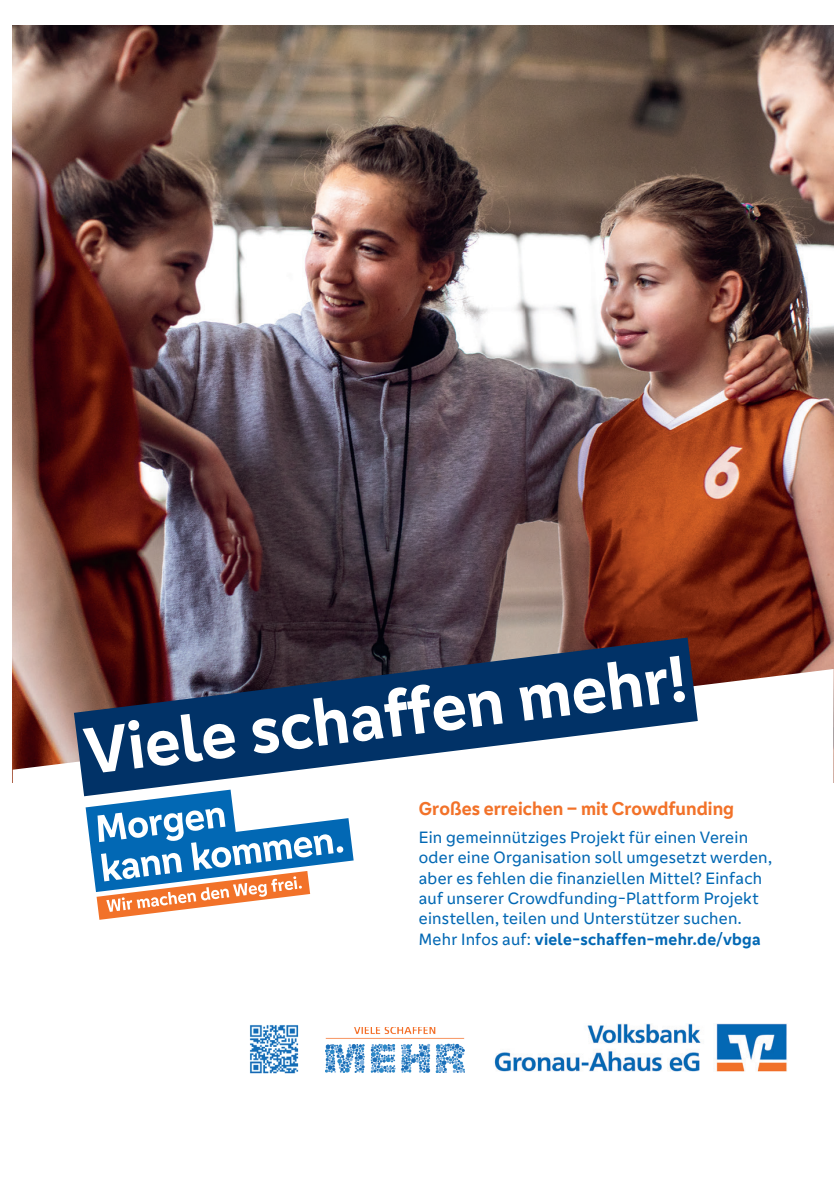
<style>
.page{position:relative;width:840px;height:1191px;background:#fff}
.page>*{position:absolute;margin:0;border:0;box-sizing:border-box;transform-origin:0 0}
.t1{font:700 68.2px "Genos GFG";color:#fff}
.t2{font:700 19.2px "Genos GFG";letter-spacing:.005em;color:#f27229}
.t3{font:17px/20.4px "Genos GFG";letter-spacing:.015em;color:#0268b4}
.s1{font-weight:700}
</style>
<div class="page">
<img style="left:13px;top:25px;width:820px;height:644px">
<svg style="left:13px;top:669px;width:820px;height:404px"></svg>
<img style="left:493px;top:1023px;width:295px;height:48px">
<svg style="left:86px;top:796px;width:267px;height:123px"></svg>
<svg style="left:74px;top:637px;width:623px;height:159px;fill:#013267"></svg>
<img style="left:325px;top:1027px;width:139px;height:45px">
<img style="left:244px;top:1020px;width:61px;height:54px">
<p class="t1" style="left:80px;top:712px;width:606px;rotate:-7deg">Viele schaffen mehr!</p>
<p class="t2" style="left:418px;top:797px;width:316px">Großes erreichen – mit Crowdfunding</p>
<p class="t3" style="left:418px;top:827px;width:354px">Ein gemeinnütziges Projekt für einen Verein oder eine Organisation soll umgesetzt werden, aber es fehlen die finanziellen Mittel? Einfach auf unserer Crowdfunding-Plattform Projekt einstellen, teilen und Unterstützer suchen.<br>Mehr Infos auf: <span class="s1">viele-schaffen-mehr.de/vbga</span></p>
</div>
